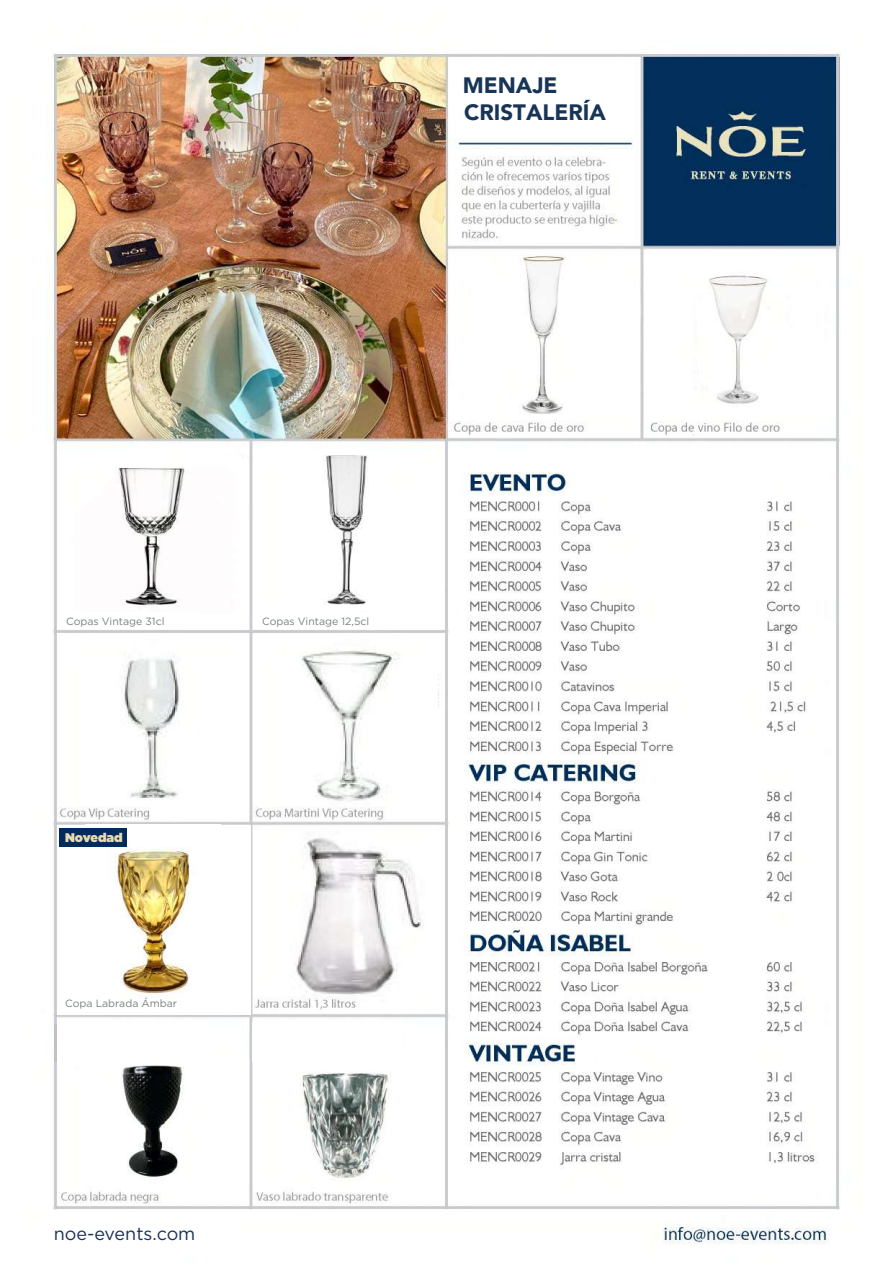
<style>
.page{position:relative;width:893px;height:1263px;background:#fff}
.page>*{position:absolute;margin:0;border:0;box-sizing:border-box;transform-origin:0 0}
.t1{font:900 22.2px/26.7px "Avenir";color:#183457}
.t2{font:18px "Gotham";color:#1c3157}
.t3{font:900 12.6px "Gotham";color:#e8d9b3}
.t4{font:10.5px "Gotham";color:#7b8080}
</style>
<div class="page">
<img style="left:52px;top:46px;width:789px;height:1199px">
<div style="left:253px;top:1022px;width:150px;height:40px;background:#fff"></div>
<div style="left:57px;top:1023px;width:150px;height:39px;background:#fff"></div>
<hr style="left:54px;top:1024px;width:3px;height:38px;background:#c1c1c5">
<div style="left:57px;top:825px;width:194px;height:189px;background:#fff"></div>
<img style="left:115px;top:849px;width:75px;height:149px">
<div style="left:60px;top:828px;width:67px;height:19px;background:#002b5c"></div>
<div style="left:59px;top:612px;width:127px;height:17px;background:#fff"></div>
<div style="left:255px;top:612px;width:127px;height:17px;background:#fff"></div>
<div style="left:44px;top:1219px;width:184px;height:32px;background:#fff"></div>
<div style="left:455px;top:67px;width:167px;height:68px;background:#fff"></div>
<h1 class="t1" style="left:463px;top:71px;width:145px">MENAJE<br>CRISTALERÍA</h1>
<p class="t4" style="left:66px;top:615px;width:100px">Copas Vintage 31cl</p>
<p class="t4" style="left:262px;top:615px;width:109px">Copas Vintage 12,5cl</p>
<p class="t3" style="left:65px;top:828px;width:59px">Novedad</p>
<p class="t4" style="left:65px;top:998px;width:114px">Copa Labrada Ámbar</p>
<h2 class="t2" style="left:54px;top:1224px;width:143px">noe-events.com</h2>
</div>
